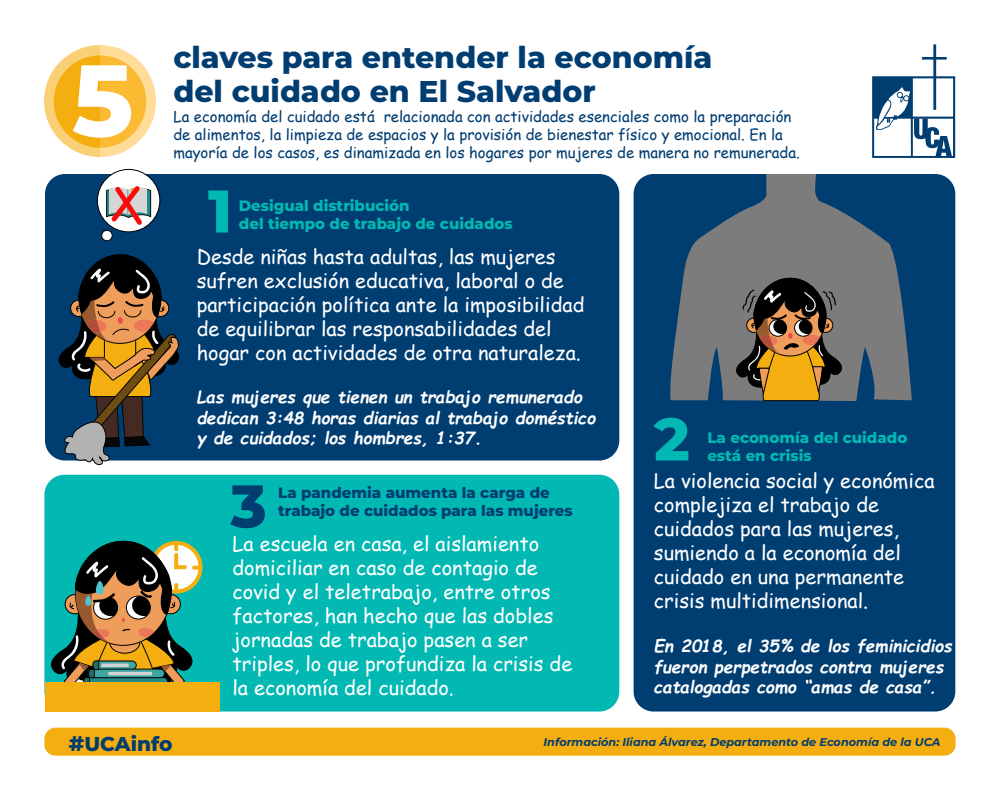
<style>
.page{position:relative;width:1000px;height:800px;background:#fff}
.page>*{position:absolute;margin:0;border:0;box-sizing:border-box;transform-origin:0 0}
.t1{font:800 101.3px "Montserrat";color:#fff}
.t2{font:800 60px "Montserrat";color:#01b8b3}
.t3{font:800 60px "Montserrat";color:#003d71}
.t4{font:800 30px/34.4px "Montserrat";color:#003d71}
.t5{font:800 20.1px "Montserrat";color:#003d71}
.t6{font:20px/24px "Comic Sans MS";color:#fff}
.t7{font:italic 700 17px/20.4px "Comic Sans MS";color:#fff}
.t8{font:15px/18px "Comic Sans MS";color:#003d71}
.t9{font:800 15px/18px "Montserrat";color:#01b8b3}
.t10{font:800 15px "Montserrat";color:#003d71}
.t11{font:italic 700 11.2px "Montserrat";color:#003d71}
.s1{font-size:21.2px}
</style>
<div class="page">
<div style="left:634px;top:174px;width:321px;height:538px;background:#003d71;border-radius:20px"></div>
<svg style="left:670px;top:174px;width:242px;height:227px;fill:#7c7c7c"></svg>
<img style="left:850px;top:299px;width:6px;height:83px">
<img style="left:724px;top:299px;width:4px;height:84px">
<svg style="left:728px;top:278px;width:122px;height:124px;background:#7b6545"></svg>
<svg style="left:44px;top:45px;width:112px;height:112px"></svg>
<div style="left:45px;top:174px;width:574px;height:287px;background:#003d71;border-radius:20px"></div>
<div style="left:44px;top:475px;width:575px;height:237px;background:#01b8b3;border-radius:20px"></div>
<svg style="left:872px;top:44px;width:83px;height:114px"></svg>
<div style="left:44px;top:728px;width:912px;height:28px;background:#f5ae0f;border-radius:11px"></div>
<svg style="left:49px;top:254px;width:140px;height:211px"></svg>
<div style="left:97px;top:169px;width:63px;height:63px;background:#fff;border-radius:50%"></div>
<div style="left:97px;top:169px;width:63px;height:63px;border:1px solid #000;border-radius:50%"></div>
<div style="left:102px;top:230px;width:10px;height:11px;background:#fff;border-radius:50%"></div>
<div style="left:101px;top:230px;width:12px;height:11px;border:1px solid #000;border-radius:50%"></div>
<svg style="left:106px;top:186px;width:46px;height:43px"></svg>
<svg style="left:44px;top:541px;width:159px;height:155px"></svg>
<div style="left:45px;top:683px;width:174px;height:29px;background:#f5ae0f"></div>
<h1 class="t1" style="left:72px;top:26px;width:63px">5</h1>
<h3 class="t4" style="left:173px;top:38px;width:540px">claves para entender la economía del cuidado en El Salvador</h3>
<p class="t8" style="left:173px;top:107px;width:628px">La economía del cuidado está relacionada con actividades esenciales como la preparación de alimentos, la limpieza de espacios y la provisión de bienestar físico y emocional. En la mayoría de los casos, es dinamizada en los hogares por mujeres de manera no remunerada.</p>
<p class="t9" style="left:239px;top:196px;width:172px">Desigual distribución</p>
<h2 class="t2" style="left:208px;top:167px;width:26px">1</h2>
<p class="t9" style="left:239px;top:214px;width:275px">del tiempo de trabajo de cuidados</p>
<p class="t6" style="left:197px;top:244px;width:389px">Desde niñas hasta adultas, las mujeres sufren exclusión educativa, laboral o de participación política ante la imposibilidad de equilibrar las responsabilidades del hogar con actividades de otra naturaleza.</p>
<p class="t7" style="left:197px;top:386px;width:400px">Las mujeres que tienen un trabajo remunerado dedican 3:48 horas diarias al trabajo doméstico y de cuidados; los hombres, 1:37.</p>
<h2 class="t3" style="left:231px;top:462px;width:38px">3</h2>
<p class="t10" style="left:278px;top:481px;width:273px">La pandemia aumenta la carga de</p>
<p class="t10" style="left:278px;top:499px;width:296px">trabajo de cuidados para las mujeres</p>
<p class="t6" style="left:232px;top:531px;width:341px">La escuela en casa, el aislamiento domiciliar en caso de contagio de covid y el teletrabajo, entre otros factores, han hecho que las dobles jornadas de trabajo pasen a ser triples, lo que profundiza la crisis de la economía del cuidado.</p>
<h2 class="t2" style="left:654px;top:395px;width:37px">2</h2>
<p class="t9" style="left:707px;top:428px;width:202px">La economía del cuidado está en crisis</p>
<p class="t6" style="left:654px;top:468px;width:282px">La violencia social y económica complejiza el trabajo de cuidados para las mujeres, sumiendo a la economía del cuidado en una permanente crisis multidimensional.</p>
<p class="t7" style="left:654px;top:635px;width:300px">En 2018, el 35% de los feminicidios fueron perpetrados contra mujeres catalogadas como “amas de casa”.</p>
<p class="t5" style="left:69px;top:729px;width:105px"><span class="s1">#</span>UCAinfo</p>
<p class="t11" style="left:544px;top:734px;width:398px">Información: Iliana Álvarez, Departamento de Economía de la UCA</p>
</div>
